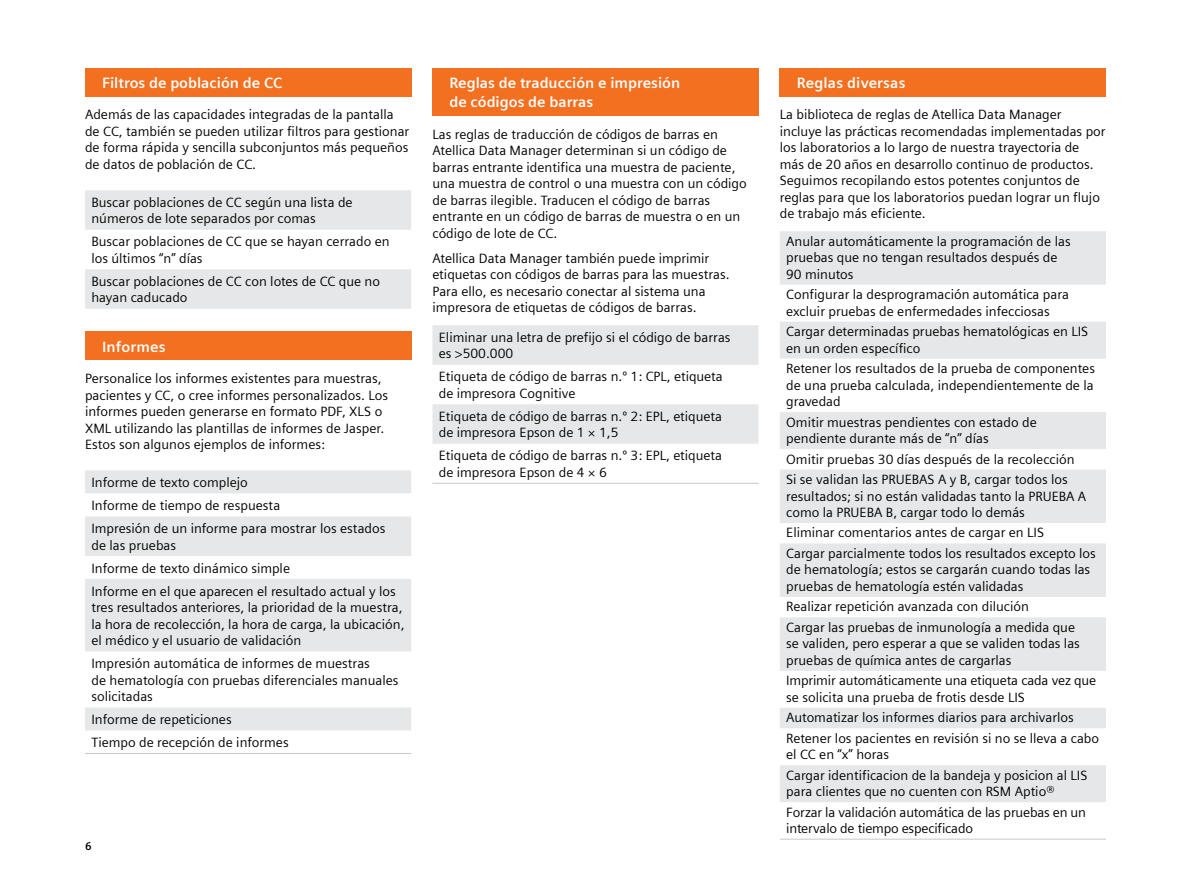
<style>
.page{position:relative;width:1191px;height:893px;background:#fff}
.page>*{position:absolute;margin:0;border:0;box-sizing:border-box;transform-origin:0 0}
.t1{font:700 15px/19.5px "Siemens Sans";color:#fff}
.t2{font:13.5px/16.5px "Siemens Sans";color:#000}
.t3{font:700 11.25px "Siemens Sans";color:#000}
</style>
<div class="page">
<div style="left:85px;top:68px;width:326px;height:28px;background:#f37021"></div>
<svg style="left:85px;top:190px;width:326px;height:119px"></svg>
<div style="left:432px;top:68px;width:326px;height:48px;background:#f37021"></div>
<svg style="left:432px;top:325px;width:326px;height:119px"></svg>
<hr style="left:432px;top:483px;width:326px;height:1px;background:#c7c8ca">
<div style="left:85px;top:332px;width:326px;height:28px;background:#f37021"></div>
<svg style="left:85px;top:470px;width:326px;height:260px;fill:#e6e7e8"></svg>
<hr style="left:85px;top:753px;width:326px;height:1px;background:#c7c8ca">
<div style="left:780px;top:68px;width:326px;height:28px;background:#f37021"></div>
<svg style="left:780px;top:231px;width:326px;height:571px;fill:#e6e7e8"></svg>
<hr style="left:780px;top:839px;width:326px;height:1px;background:#c7c8ca">
<p class="t1" style="left:102px;top:72px;width:182px">Filtros de población de CC</p>
<p class="t2" style="left:85px;top:106px;width:326px">Además de las capacidades integradas de la pantalla de CC, también se pueden utilizar filtros para gestionar de forma rápida y sencilla subconjuntos más pequeños de datos de población de CC.</p>
<p class="t2" style="left:91px;top:193px;width:263px">Buscar poblaciones de CC según una lista de números de lote separados por comas</p>
<p class="t2" style="left:91px;top:233px;width:300px">Buscar poblaciones de CC que se hayan cerrado en los últimos “n” días</p>
<p class="t2" style="left:91px;top:272px;width:290px">Buscar poblaciones de CC con lotes de CC que no hayan caducado</p>
<p class="t1" style="left:102px;top:336px;width:65px">Informes</p>
<p class="t2" style="left:85px;top:369px;width:304px">Personalice los informes existentes para muestras, pacientes y CC, o cree informes personalizados. Los informes pueden generarse en formato PDF, XLS o XML utilizando las plantillas de informes de Jasper.<br>Estos son algunos ejemplos de informes:</p>
<p class="t2" style="left:91px;top:470px;width:295px;line-height:23px">Informe de texto complejo<br>Informe de tiempo de respuesta<br>Impresión de un informe para mostrar los estados</p>
<p class="t2" style="left:91px;top:532px;width:306px;line-height:23px">de las pruebas<br>Informe de texto dinámico simple<br>Informe en el que aparecen el resultado actual y los</p>
<p class="t2" style="left:91px;top:598px;width:315px">tres resultados anteriores, la prioridad de la muestra, la hora de recolección, la hora de carga, la ubicación, el médico y el usuario de validación</p>
<p class="t2" style="left:91px;top:654px;width:309px">Impresión automática de informes de muestras<br>de hematología con pruebas diferenciales manuales solicitadas</p>
<p class="t2" style="left:91px;top:707px;width:199px;line-height:23px">Informe de repeticiones<br>Tiempo de recepción de informes</p>
<p class="t1" style="left:449px;top:72px;width:232px">Reglas de traducción e impresión de códigos de barras</p>
<p class="t2" style="left:432px;top:125px;width:316px">Las reglas de traducción de códigos de barras en Atellica Data Manager determinan si un código de barras entrante identifica una muestra de paciente, una muestra de control o una muestra con un código de barras ilegible. Traducen el código de barras entrante en un código de barras de muestra o en un código de lote de CC.</p>
<p class="t2" style="left:432px;top:249px;width:299px">Atellica Data Manager también puede imprimir etiquetas con códigos de barras para las muestras.<br>Para ello, es necesario conectar al sistema una impresora de etiquetas de códigos de barras.</p>
<p class="t2" style="left:439px;top:328px;width:293px">Eliminar una letra de prefijo si el código de barras es &gt;500.000</p>
<p class="t2" style="left:439px;top:367px;width:285px">Etiqueta de código de barras n.º 1: CPL, etiqueta de impresora Cognitive</p>
<p class="t2" style="left:439px;top:407px;width:285px">Etiqueta de código de barras n.º 2: EPL, etiqueta de impresora Epson de 1 × 1,5</p>
<p class="t2" style="left:439px;top:447px;width:285px">Etiqueta de código de barras n.º 3: EPL, etiqueta de impresora Epson de 4 × 6</p>
<p class="t3" style="left:85px;top:838px;width:8px">6</p>
<p class="t1" style="left:797px;top:72px;width:110px">Reglas diversas</p>
<p class="t2" style="left:780px;top:106px;width:327px">La biblioteca de reglas de Atellica Data Manager incluye las prácticas recomendadas implementadas por los laboratorios a lo largo de nuestra trayectoria de más de 20 años en desarrollo continuo de productos.<br>Seguimos recopilando estos potentes conjuntos de reglas para que los laboratorios puedan lograr un flujo de trabajo más eficiente.</p>
<p class="t2" style="left:786px;top:232px;width:286px">Anular automáticamente la programación de las pruebas que no tengan resultados después de<br>90 minutos</p>
<p class="t2" style="left:786px;top:285px;width:284px">Configurar la desprogramación automática para excluir pruebas de enfermedades infecciosas</p>
<p class="t2" style="left:786px;top:322px;width:304px">Cargar determinadas pruebas hematológicas en LIS en un orden específico</p>
<p class="t2" style="left:786px;top:359px;width:310px;text-align:justify">Retener los resultados de la prueba de componentes de una prueba calculada, independientemente de la gravedad</p>
<p class="t2" style="left:786px;top:413px;width:252px">Omitir muestras pendientes con estado de pendiente durante más de “n” días</p>
<p class="t2" style="left:786px;top:448px;width:290px;line-height:20.4px">Omitir pruebas 30 días después de la recolección<br>Si se validan las PRUEBAS A y B, cargar todos los</p>
<p class="t2" style="left:786px;top:487px;width:302px">resultados; si no están validadas tanto la PRUEBA A como la PRUEBA B, cargar todo lo demás</p>
<p class="t2" style="left:786px;top:522px;width:311px;line-height:20.4px">Eliminar comentarios antes de cargar en LIS<br>Cargar parcialmente todos los resultados excepto los</p>
<p class="t2" style="left:786px;top:561px;width:306px">de hematología; estos se cargarán cuando todas las pruebas de hematología estén validadas</p>
<p class="t2" style="left:786px;top:596px;width:290px;line-height:20.4px">Realizar repetición avanzada con dilución<br>Cargar las pruebas de inmunología a medida que</p>
<p class="t2" style="left:786px;top:634px;width:295px">se validen, pero esperar a que se validen todas las pruebas de química antes de cargarlas</p>
<p class="t2" style="left:786px;top:671px;width:311px">Imprimir automáticamente una etiqueta cada vez que se solicita una prueba de frotis desde LIS</p>
<p class="t2" style="left:786px;top:706px;width:314px;line-height:20.4px">Automatizar los informes diarios para archivarlos<br>Retener los pacientes en revisión si no se lleva a cabo</p>
<p class="t2" style="left:786px;top:743px;width:303px;line-height:20.4px">el CC en “x” horas<br>Cargar identificacion de la bandeja y posicion al LIS</p>
<p class="t2" style="left:786px;top:780px;width:301px;line-height:20.4px">para clientes que no cuenten con RSM Aptio®<br>Forzar la validación automática de las pruebas en un</p>
<p class="t2" style="left:786px;top:819px;width:188px">intervalo de tiempo especificado</p>
</div>
